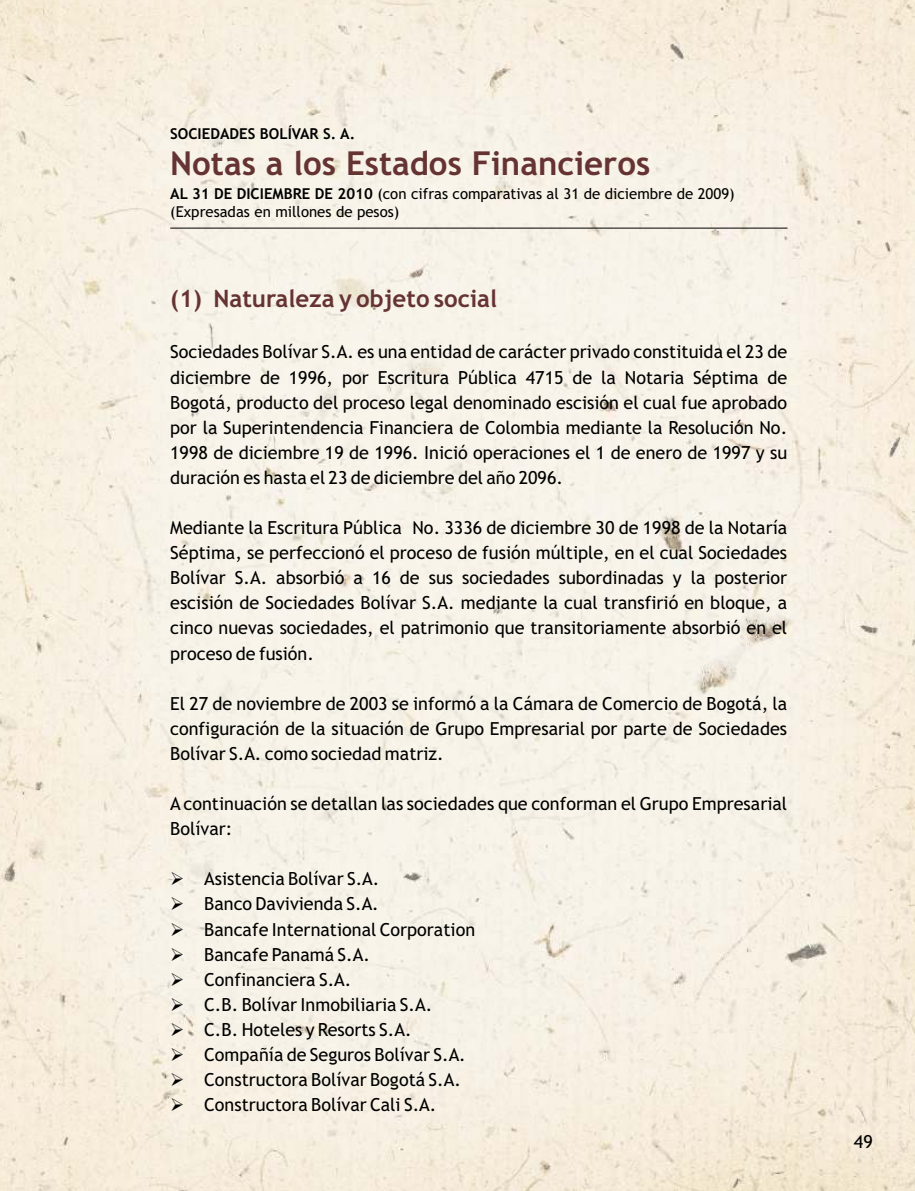
<style>
.page{position:relative;width:915px;height:1191px;background:#fff}
.page>*{position:absolute;margin:0;border:0;box-sizing:border-box;transform-origin:0 0}
.t1{font:700 33px "Trebuchet MS";color:#633}
.t2{font:700 24px "Trebuchet MS";color:#633}
.t3{font:18px/25px "Trebuchet MS";color:#000;text-align:justify}
.t4{font:18px/25px "Wingdings";color:#000;text-align:justify}
.t5{font:15px/17.4px "Trebuchet MS";color:#000}
.t6{font:700 15px "Trebuchet MS";color:#000}
.s1{font-weight:700}
</style>
<div class="page">
<img style="left:0;top:0;width:914px;height:1191px">
<hr style="left:170px;top:228px;width:617px;height:1px;background:#000">
<p class="t6" style="left:170px;top:128px;width:186px">SOCIEDADES BOLÍVAR S. A.</p>
<h1 class="t1" style="left:170px;top:151px;width:481px">Notas a los Estados Financieros</h1>
<p class="t5" style="left:170px;top:186px;width:566px"><span class="s1">AL 31 DE DICIEMBRE DE 2010</span> (con cifras comparativas al 31 de diciembre de 2009) (Expresadas en millones de pesos)</p>
<h2 class="t2" style="left:170px;top:289px;width:328px">(1) Naturaleza y objeto social</h2>
<p class="t3" style="left:170px;top:341px;width:618px">Sociedades Bolívar S.A. es una entidad de carácter privado constituida el 23 de diciembre de 1996, por Escritura Pública 4715 de la Notaria Séptima de Bogotá, producto del proceso legal denominado escisión el cual fue aprobado por la Superintendencia Financiera de Colombia mediante la Resolución No.<br>1998 de diciembre 19 de 1996. Inició operaciones el 1 de enero de 1997 y su duración es hasta el 23 de diciembre del año 2096.</p>
<p class="t3" style="left:170px;top:517px;width:618px">Mediante la Escritura Pública No. 3336 de diciembre 30 de 1998 de la Notaría Séptima, se perfeccionó el proceso de fusión múltiple, en el cual Sociedades Bolívar S.A. absorbió a 16 de sus sociedades subordinadas y la posterior escisión de Sociedades Bolívar S.A. mediante la cual transfirió en bloque, a cinco nuevas sociedades, el patrimonio que transitoriamente absorbió en el proceso de fusión.</p>
<p class="t3" style="left:170px;top:692px;width:618px">El 27 de noviembre de 2003 se informó a la Cámara de Comercio de Bogotá, la configuración de la situación de Grupo Empresarial por parte de Sociedades Bolívar S.A. como sociedad matriz.</p>
<p class="t3" style="left:170px;top:792px;width:618px">Acontinuación se detallan las sociedades que conforman el Grupo Empresarial<br>Bolívar:</p>
<p class="t3" style="left:204px;top:868px;width:272px;text-align:left">Asistencia Bolívar S.A.<br>Banco Davivienda S.A.<br>Bancafe International Corporation<br>Bancafe Panamá S.A.<br>Confinanciera S.A.<br>C.B. Bolívar Inmobiliaria S.A.<br>C.B. Hoteles y Resorts S.A.<br>Compañía de Seguros Bolívar S.A.<br>Constructora Bolívar Bogotá S.A.<br>Constructora Bolívar Cali S.A.</p>
<p class="t4" style="left:170px;top:867px;width:87px">➢ ➢ ➢ ➢ ➢ ➢ ➢ ➢ ➢ ➢</p>
<p class="t3" style="left:853px;top:1131px;width:20px">49</p>
</div>
